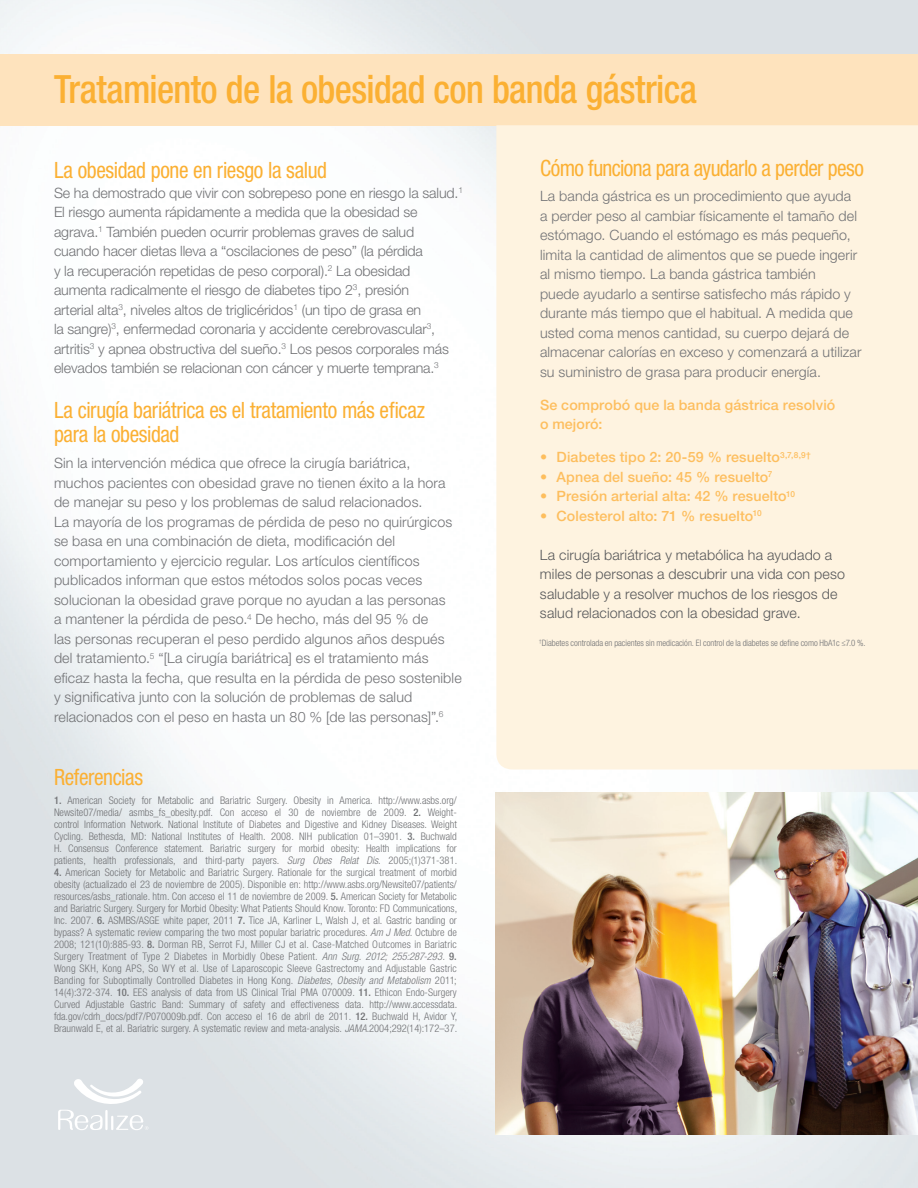
<style>
.page{position:relative;width:918px;height:1188px;background:#fff}
.page>*{position:absolute;margin:0;border:0;box-sizing:border-box;transform-origin:0 0}
.subhead{font:500 condensed 39px "Helvetica Neue LT Std";letter-spacing:-.015em;color:#fbb033;scale:.95 1}
.subhead-2{font:condensed 22.5px/24px "Helvetica Neue LT Std";letter-spacing:-.02em;color:#fbb033;scale:.95 1}
.Body_text{font:300 14.25px/19.5px "Helvetica Neue LT Std";letter-spacing:.01em;color:#717275}
.Footnotes{font:300 14.25px/19.5px "Helvetica Neue LT Std";letter-spacing:-.01em;color:#717275}
.Body_text_large_spac{font:300 14.25px/19.5px "Helvetica Neue LT Std";letter-spacing:.01em;color:#717275}
.Body_text_large_spac-2{font:500 14.25px/19.5px "Helvetica Neue LT Std";letter-spacing:.01em;color:#fdbe5e}
.Body_text_large_spac-3{font:300 14.25px/19.5px "Helvetica Neue LT Std";letter-spacing:.01em;color:#57585a}
.Footnotes-2{font:300 condensed 10.5px/12px "Helvetica Neue LT Std";color:#717275;text-align:justify}
.Chart_copy_compariso{font:300 condensed 8.85px "Helvetica Neue LT Std";letter-spacing:-.005em;color:#717275}
.s1{font-weight:500}
.s2{font-style:italic}
</style>
<div class="page">
<div style="left:0;top:54px;width:918px;height:71px;background:#fee3bd"></div>
<svg style="left:58px;top:1078px;width:91px;height:52px"></svg>
<div style="left:495px;top:125px;width:423px;height:645px;background:#fef3e0"></div>
<img style="left:496px;top:792px;width:422px;height:343px">
<p class="subhead" style="left:54px;top:66px;width:678px">Tratamiento de la obesidad con banda gástrica</p>
<p class="subhead-2" style="left:54px;top:158px;width:289px">La obesidad pone en riesgo la salud</p>
<p class="Footnotes" style="left:54px;top:182px;width:411px">Se ha demostrado que vivir con sobrepeso pone en riesgo la salud.<sup>1<br></sup>El riesgo aumenta rápidamente a medida que la obesidad se agrava.<sup>1</sup> También pueden ocurrir problemas graves de salud cuando hacer dietas lleva a “oscilaciones de peso” (la pérdida<br>y la recuperación repetidas de peso corporal).<sup>2</sup> La obesidad aumenta radicalmente el riesgo de diabetes tipo 2<sup>3</sup>, presión<br>arterial alta<sup>3</sup>, niveles altos de triglicéridos<sup>1</sup> (un tipo de grasa en<br>la sangre)<sup>3</sup>, enfermedad coronaria y accidente cerebrovascular<sup>3</sup>, artritis<sup>3</sup> y apnea obstructiva del sueño.<sup>3</sup> Los pesos corporales más elevados también se relacionan con cáncer y muerte temprana.<sup>3</sup></p>
<p class="subhead-2" style="left:54px;top:398px;width:392px">La cirugía bariátrica es el tratamiento más eficaz para la obesidad</p>
<p class="Body_text" style="left:54px;top:453px;width:409px">Sin la intervención médica que ofrece la cirugía bariátrica, muchos pacientes con obesidad grave no tienen éxito a la hora de manejar su peso y los problemas de salud relacionados.<br>La mayoría de los programas de pérdida de peso no quirúrgicos se basa en una combinación de dieta, modificación del comportamiento y ejercicio regular. Los artículos científicos publicados informan que estos métodos solos pocas veces solucionan la obesidad grave porque no ayudan a las personas<br>a mantener la pérdida de peso.<sup>4</sup> De hecho, más del 95 % de<br>las personas recuperan el peso perdido algunos años después del tratamiento.<sup>5</sup> “[La cirugía bariátrica] es el tratamiento más eficaz hasta la fecha, que resulta en la pérdida de peso sostenible y significativa junto con la solución de problemas de salud relacionados con el peso en hasta un 80 % [de las personas]”.<sup>6</sup></p>
<p class="subhead-2" style="left:54px;top:765px;width:95px">Referencias</p>
<p class="Footnotes-2" style="left:54px;top:794px;width:405px"><span class="s1">1.</span> American Society for Metabolic and Bariatric Surgery. Obesity in America. http://www.asbs.org/ Newsite07/media/ asmbs_fs_obesity.pdf. Con acceso el 30 de noviembre de 2009. <span class="s1">2.</span> Weight&shy;control Information Network. National Institute of Diabetes and Digestive and Kidney Diseases. Weight Cycling. Bethesda, MD: National Institutes of Health. 2008. NIH publication 01–3901. <span class="s1">3.</span> Buchwald H. Consensus Conference statement. Bariatric surgery for morbid obesity: Health implications for patients, health professionals, and third-party payers. <span class="s2">Surg Obes Relat Dis</span>. 2005;(1)371-381.</p>
<p class="Footnotes-2" style="left:54px;top:866px;width:405px"><span class="s1">4.</span> American Society for Metabolic and Bariatric Surgery. Rationale for the surgical treatment of morbid obesity (actualizado el 23 de noviembre de 2005). Disponible en: http://www.asbs.org/Newsite07/patients/ resources/asbs_rationale. htm. Con acceso el 11 de noviembre de 2009. <span class="s1">5.</span> American Society for Metabolic and Bariatric Surgery. Surgery for Morbid Obesity: What Patients Should Know. Toronto: FD Communications, Inc. 2007. <span class="s1">6.</span> ASMBS/ASGE white paper, 2011 <span class="s1">7.</span> Tice JA, Karliner L, Walsh J, et al. Gastric banding or bypass? A systematic review comparing the two most popular bariatric procedures. <span class="s2">Am J Med.</span> Octubre de 2008; 121(10):885-93. <span class="s1">8.</span> Dorman RB, Serrot FJ, Miller CJ et al. Case-Matched Outcomes in Bariatric Surgery Treatment of Type 2 Diabetes in Morbidly Obese Patient. <span class="s2">Ann Surg. 2012; 255:287-293.</span> <span class="s1">9.<br></span>Wong SKH, Kong APS, So WY et al. Use of Laparoscopic Sleeve Gastrectomy and Adjustable Gastric Banding for Suboptimally Controlled Diabetes in Hong Kong. <span class="s2">Diabetes, Obesity and Metabolism</span> 2011; 14(4):372-374. <span class="s1">10.</span> EES analysis of data from US Clinical Trial PMA 070009. <span class="s1">11.</span> Ethicon Endo-Surgery Curved Adjustable Gastric Band: Summary of safety and effectiveness data. http://www.accessdata. fda.gov/cdrh_docs/pdf7/P070009b.pdf. Con acceso el 16 de abril de 2011. <span class="s1">12.</span> Buchwald H, Avidor Y, Braunwald E, et al. Bariatric surgery. A systematic review and meta-analysis. <span class="s2">JAMA</span>.2004;292(14):172–37.</p>
<p class="subhead-2" style="left:540px;top:156px;width:342px">Cómo funciona para ayudarlo a perder peso</p>
<p class="Body_text_large_spac" style="left:540px;top:186px;width:323px">La banda gástrica es un procedimiento que ayuda a perder peso al cambiar físicamente el tamaño del estómago. Cuando el estómago es más pequeño, limita la cantidad de alimentos que se puede ingerir al mismo tiempo. La banda gástrica también<br>puede ayudarlo a sentirse satisfecho más rápido y durante más tiempo que el habitual. A medida que usted coma menos cantidad, su cuerpo dejará de almacenar calorías en exceso y comenzará a utilizar su suministro de grasa para producir energía.</p>
<p class="Body_text_large_spac-2" style="left:540px;top:395px;width:297px">Se comprobó que la banda gástrica resolvió o mejoró:</p>
<p class="Body_text_large_spac-2" style="left:540px;top:447px;width:272px">• Diabetes tipo 2: 20-59 % resuelto<sup>3,7,8,9†</sup></p>
<p class="Body_text_large_spac-2" style="left:540px;top:467px;width:234px">• Apnea del sueño: 45 % resuelto<sup>7</sup></p>
<p class="Body_text_large_spac-2" style="left:540px;top:486px;width:257px">• Presión arterial alta: 42 % resuelto<sup>10</sup></p>
<p class="Body_text_large_spac-2" style="left:540px;top:506px;width:223px">• Colesterol alto: 71 % resuelto<sup>10</sup></p>
<p class="Body_text_large_spac-3" style="left:540px;top:545px;width:307px">La cirugía bariátrica y metabólica ha ayudado a miles de personas a descubrir una vida con peso saludable y a resolver muchos de los riesgos de salud relacionados con la obesidad grave.</p>
<p class="Chart_copy_compariso" style="left:539px;top:637px;width:328px"><sup>†</sup>Diabetes controlada en pacientes sin medicación. El control de la diabetes se define como HbA1c ≤7.0 %.</p>
</div>
